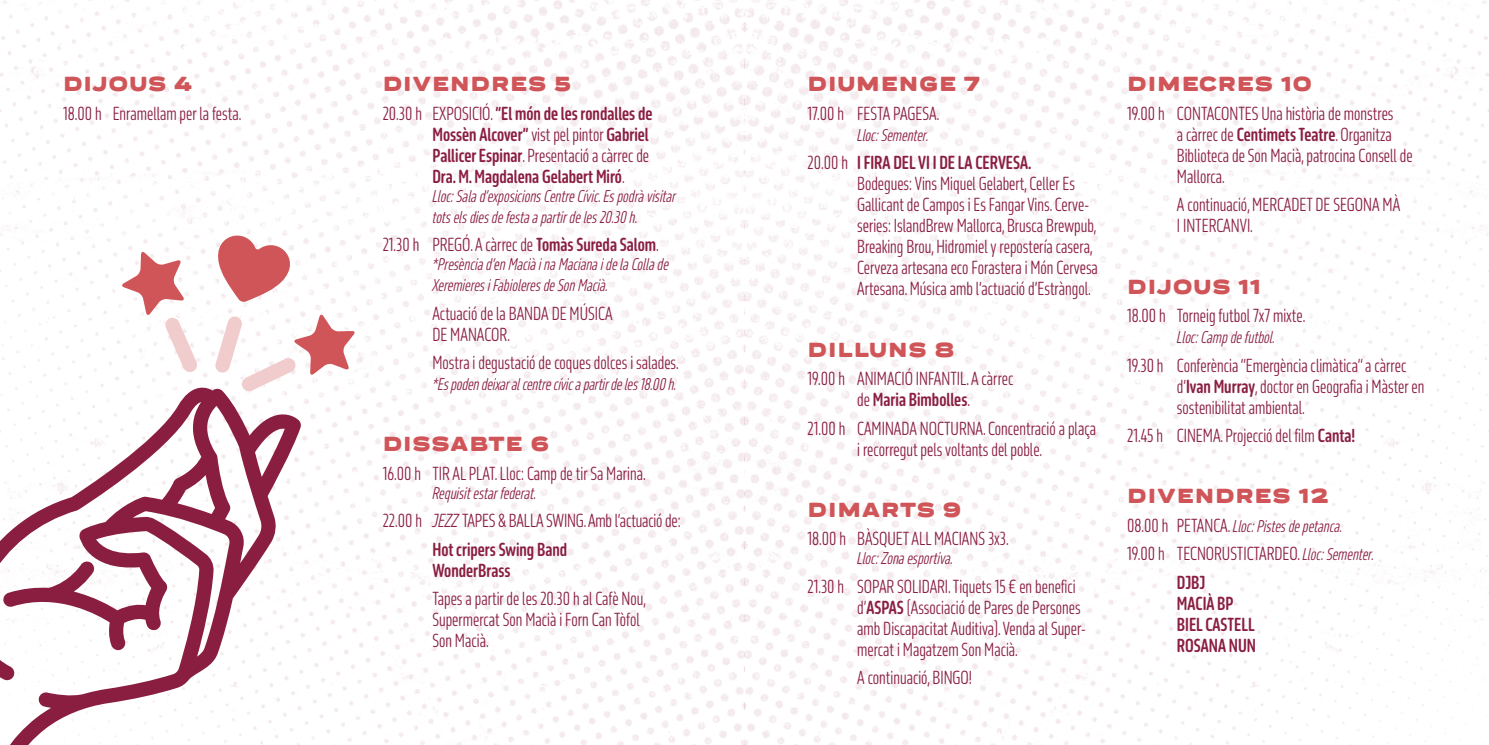
<style>
.page{position:relative;width:1489px;height:745px;background:#fff}
.page>*{position:absolute;margin:0;border:0;box-sizing:border-box;transform-origin:0 0}
.t1{font:900 expanded 21px "Praktika Rnd";letter-spacing:.04em;color:#d05559}
.t2{font:300 17.5px/21px "October Comp Pro";color:#8a1e41}
.t3{font:17.5px/21px "October Comp Pro Bld";color:#8a1e41}
.t4{font:italic 300 15.75px/21px "October Comp Pro";color:#8a1e41}
.s1{font-family:"October Comp Pro";font-weight:300}
.s2{font-family:"October Comp Pro Bld";font-weight:400}
.s3{font-style:italic}
.s4{font-style:normal;font-size:17.5px}
.s5{font-style:italic;font-size:15.75px}
</style>
<div class="page">
<img style="left:0;top:0;width:1488px;height:744px">
<svg style="left:0;top:386px;width:301px;height:358px"></svg>
<svg style="left:215px;top:234px;width:78px;height:68px"></svg>
<svg style="left:121px;top:251px;width:77px;height:121px"></svg>
<svg style="left:215px;top:314px;width:140px;height:78px"></svg>
<p class="t1" style="left:63px;top:65px;width:131px">DIJOUS 4</p>
<p class="t2" style="left:63px;top:101px;width:180px">18.00 h Enramellam per la festa.</p>
<p class="t1" style="left:383px;top:65px;width:190px">DIVENDRES 5</p>
<p class="t3" style="left:383px;top:101px;width:271px;text-align:right"><span class="s1">20.30 h EXPOSICIÓ.</span> “El món de les rondalles de<br>Mossèn Alcover” <span class="s1">vist pel pintor</span> Gabriel</p>
<p class="t2" style="left:432px;top:143px;width:218px"><span class="s2">Pallicer Espinar</span>. Presentació a càrrec de</p>
<p class="t3" style="left:432px;top:164px;width:194px">Dra. M. Magdalena Gelabert Miró<span class="s1">.</span></p>
<p class="t4" style="left:432px;top:184px;width:245px">Lloc: Sala d’exposicions Centre Cívic. Es podrà visitar tots els dies de festa a partir de les 20.30 h.</p>
<p class="t2" style="left:383px;top:233px;width:277px">21.30 h PREGÓ. A càrrec de <span class="s2">Tomàs Sureda Salom</span>.</p>
<p class="t4" style="left:432px;top:253px;width:238px">*Presència d’en Macià i na Maciana i de la Colla de<br>Xeremieres i Fabioleres de Son Macià.</p>
<p class="t2" style="left:432px;top:301px;width:182px">Actuació de la BANDA DE MÚSICA<br>DE MANACOR.</p>
<p class="t2" style="left:432px;top:351px;width:248px">Mostra i degustació de coques dolces i salades.</p>
<p class="t4" style="left:432px;top:372px;width:246px">*Es poden deixar al centre cívic a partir de les 18.00 h.</p>
<p class="t1" style="left:383px;top:425px;width:168px">DISSABTE 6</p>
<p class="t2" style="left:383px;top:461px;width:264px">16.00 h TIR AL PLAT. Lloc: Camp de tir Sa Marina.</p>
<p class="t4" style="left:432px;top:481px;width:106px">Requisit estar federat.</p>
<p class="t2" style="left:383px;top:508px;width:299px">22.00 h <span class="s3">JEZZ</span> TAPES &amp; BALLA SWING. Amb l’actuació de:</p>
<p class="t3" style="left:432px;top:537px;width:136px">Hot cripers Swing Band<br>WonderBrass</p>
<p class="t2" style="left:432px;top:586px;width:215px">Tapes a partir de les 20.30 h al Cafè Nou,<br>Supermercat Son Macià i Forn Can Tòfol<br>Son Macià.</p>
<p class="t1" style="left:807px;top:65px;width:174px">DIUMENGE 7</p>
<p class="t2" style="left:807px;top:101px;width:133px">17.00 h FESTA PAGESA.</p>
<p class="t4" style="left:857px;top:123px;width:73px">Lloc: Sementer.</p>
<p class="t3" style="left:807px;top:151px;width:225px"><span class="s1">20.00 h</span> I FIRA DEL VI I DE LA CERVESA.</p>
<p class="t2" style="left:857px;top:172px;width:242px">Bodegues: Vins Miquel Gelabert, Celler Es Gallicant de Campos i Es Fangar Vins. Cerve&shy;series: IslandBrew Mallorca, Brusca Brewpub, Breaking Brou, Hidromiel y repostería casera, Cerveza artesana eco Forastera i Món Cervesa Artesana. Música amb l’actuació d’Estràngol.</p>
<p class="t1" style="left:807px;top:330px;width:149px">DILLUNS 8</p>
<p class="t2" style="left:807px;top:366px;width:207px">19.00 h ANIMACIÓ INFANTIL. A càrrec</p>
<p class="t3" style="left:857px;top:387px;width:114px"><span class="s1">de</span> Maria Bimbolles<span class="s1">.</span></p>
<p class="t2" style="left:807px;top:416px;width:290px;text-align:center">21.00 h CAMINADA NOCTURNA. Concentració a plaça i recorregut pels voltants del poble.</p>
<p class="t1" style="left:807px;top:490px;width:155px">DIMARTS 9</p>
<p class="t2" style="left:807px;top:526px;width:203px">18.00 h BÀSQUET ALL MACIANS 3x3.</p>
<p class="t4" style="left:857px;top:546px;width:98px">Lloc: Zona esportiva.</p>
<p class="t2" style="left:857px;top:574px;width:230px;text-indent:-50px">21.30 h SOPAR SOLIDARI. Tiquets 15 € en benefici d’<span class="s2">ASPAS</span> (Associació de Pares de Persones amb Discapacitat Auditiva). Venda al Super&shy;mercat i Magatzem Son Macià.</p>
<p class="t2" style="left:857px;top:665px;width:116px">A continuació, BINGO!</p>
<p class="t1" style="left:1127px;top:65px;width:186px">DIMECRES 10</p>
<p class="t2" style="left:1176px;top:101px;width:237px;text-indent:-50px">19.00 h CONTACONTES Una història de monstres<br>a càrrec de <span class="s2">Centimets Teatre</span>. Organitza Biblioteca de Son Macià, patrocina Consell de Mallorca.</p>
<p class="t2" style="left:1176px;top:193px;width:225px">A continuació, MERCADET DE SEGONA MÀ<br>I INTERCANVI.</p>
<p class="t1" style="left:1127px;top:267px;width:135px">DIJOUS 11</p>
<p class="t2" style="left:1127px;top:303px;width:180px">18.00 h Torneig futbol 7x7 mixte.</p>
<p class="t4" style="left:1176px;top:325px;width:100px">Lloc: Camp de futbol.</p>
<p class="t2" style="left:1176px;top:353px;width:249px;text-indent:-50px">19.30 h Conferència “Emergència climàtica” a càrrec d’<span class="s2">Ivan Murray</span>, doctor en Geografia i Màster en sostenibilitat ambiental.</p>
<p class="t2" style="left:1127px;top:423px;width:229px">21.45 h CINEMA. Projecció del film <span class="s2">Canta!</span></p>
<p class="t1" style="left:1127px;top:477px;width:203px">DIVENDRES 12</p>
<p class="t4" style="left:1127px;top:514px;width:217px"><span class="s4">08.00 h PETANCA.</span> Lloc: Pistes de petanca.</p>
<p class="t2" style="left:1127px;top:541px;width:248px">19.00 h TECNORUSTICTARDEO. <span class="s5">Lloc: Sementer.</span></p>
<p class="t3" style="left:1176px;top:570px;width:81px">DJBJ<br>MACIÀ BP<br>BIEL CASTELL<br>ROSANA NUN</p>
</div>
